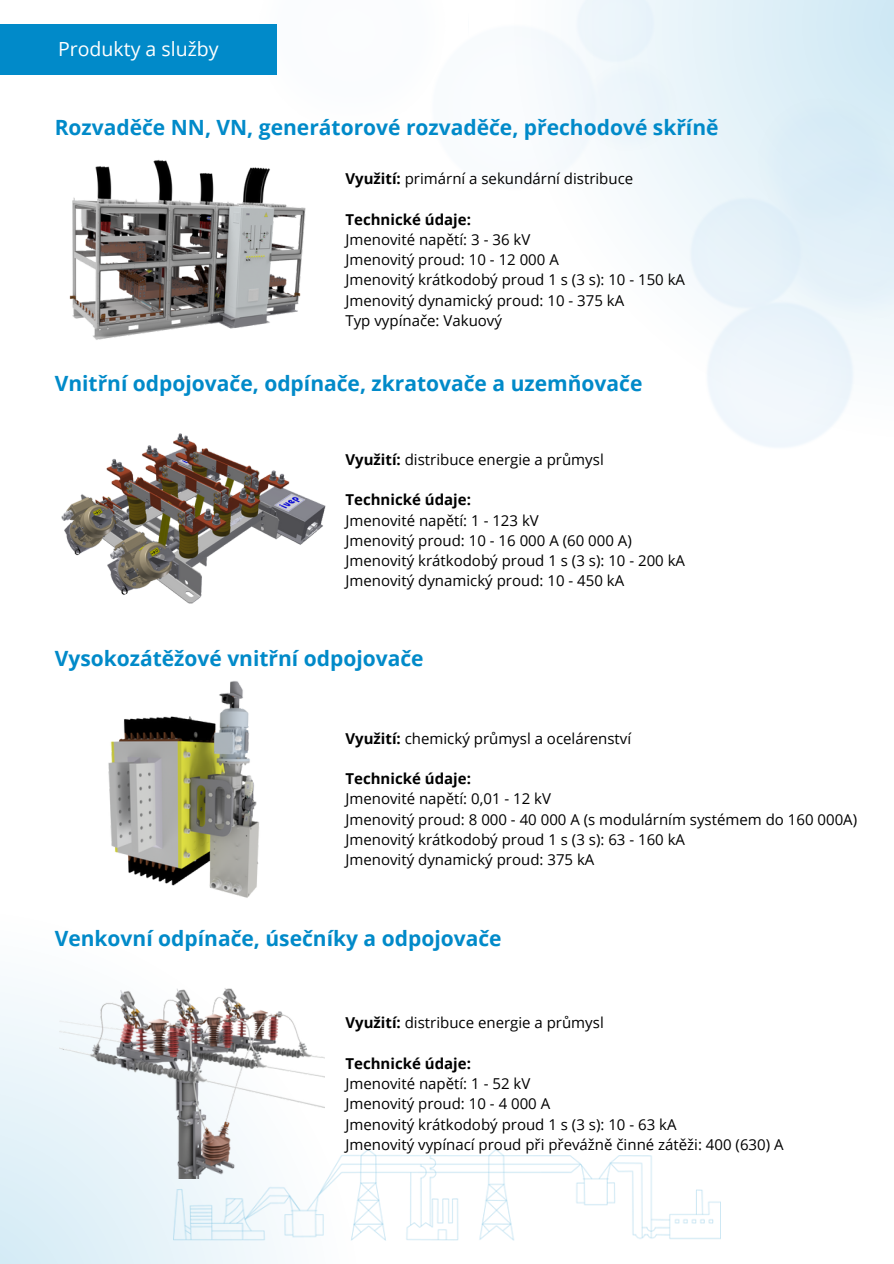
<style>
.page{position:relative;width:894px;height:1264px;background:#fff}
.page>*{position:absolute;margin:0;border:0;box-sizing:border-box;transform-origin:0 0}
.t1{font:700 21px "Open Sans";color:#018ac9}
.t2{font:19.5px "Open Sans";color:#fff}
.t3{font:15px "Open Sans";color:#000}
.t4{font:700 15px "Open Sans";color:#000}
.s1{font-weight:700}
</style>
<div class="page">
<img style="left:203px;top:0;width:690px;height:448px">
<svg style="left:0;top:992px;width:386px;height:271px"></svg>
<img style="left:69px;top:147px;width:255px;height:217px">
<img style="left:59px;top:988px;width:265px;height:190px">
<div style="left:0;top:25px;width:277px;height:50px;background:#018ac9"></div>
<img style="left:108px;top:681px;width:151px;height:217px">
<img style="left:61px;top:426px;width:276px;height:178px">
<img style="left:173px;top:1149px;width:547px;height:91px">
<p class="t2" style="left:58px;top:35px;width:162px">Produkty a služby</p>
<p class="t1" style="left:55px;top:112px;width:665px">Rozvaděče NN, VN, generátorové rozvaděče, přechodové skříně</p>
<p class="t3" style="left:345px;top:168px;width:289px"><span class="s1">Využití:</span> primární a sekundární distribuce</p>
<p class="t4" style="left:345px;top:209px;width:127px">Technické údaje:</p>
<p class="t3" style="left:345px;top:229px;width:186px">Jmenovité napětí: 3 - 36 kV</p>
<p class="t3" style="left:345px;top:249px;width:215px">Jmenovitý proud: 10 - 12 000 A</p>
<p class="t3" style="left:345px;top:269px;width:341px">Jmenovitý krátkodobý proud 1 s (3 s): 10 - 150 kA</p>
<p class="t3" style="left:345px;top:290px;width:280px">Jmenovitý dynamický proud: 10 - 375 kA</p>
<p class="t3" style="left:345px;top:310px;width:158px">Typ vypínače: Vakuový</p>
<p class="t1" style="left:55px;top:368px;width:589px">Vnitřní odpojovače, odpínače, zkratovače a uzemňovače</p>
<p class="t3" style="left:345px;top:449px;width:260px"><span class="s1">Využití:</span> distribuce energie a průmysl</p>
<p class="t4" style="left:345px;top:489px;width:127px">Technické údaje:</p>
<h3 class="t3" style="left:345px;top:509px;width:195px">Jmenovité napětí: 1 - 123 kV</h3>
<h2 class="t3" style="left:345px;top:530px;width:288px">Jmenovitý proud: 10 - 16 000 A (60 000 A)</h2>
<p class="t3" style="left:345px;top:550px;width:341px">Jmenovitý krátkodobý proud 1 s (3 s): 10 - 200 kA</p>
<h2 class="t3" style="left:345px;top:570px;width:280px">Jmenovitý dynamický proud: 10 - 450 kA</h2>
<p class="t1" style="left:55px;top:643px;width:370px">Vysokozátěžové vnitřní odpojovače</p>
<p class="t3" style="left:345px;top:727px;width:287px"><span class="s1">Využití:</span> chemický průmysl a ocelárenství</p>
<p class="t4" style="left:345px;top:768px;width:127px">Technické údaje:</p>
<p class="t3" style="left:345px;top:788px;width:207px">Jmenovité napětí: 0,01 - 12 kV</p>
<h1 class="t3" style="left:345px;top:808px;width:513px">Jmenovitý proud: 8 000 - 40 000 A (s modulárním systémem do 160 000A)</h1>
<p class="t3" style="left:345px;top:828px;width:341px">Jmenovitý krátkodobý proud 1 s (3 s): 63 - 160 kA</p>
<h1 class="t3" style="left:345px;top:849px;width:250px">Jmenovitý dynamický proud: 375 kA</h1>
<p class="t1" style="left:55px;top:923px;width:448px">Venkovní odpínače, úsečníky a odpojovače</p>
<p class="t3" style="left:345px;top:1012px;width:260px"><span class="s1">Využití:</span> distribuce energie a průmysl</p>
<h2 class="t4" style="left:345px;top:1052px;width:127px">Technické údaje:</h2>
<p class="t3" style="left:345px;top:1073px;width:186px">Jmenovité napětí: 1 - 52 kV</p>
<p class="t3" style="left:345px;top:1093px;width:206px">Jmenovitý proud: 10 - 4 000 A</p>
<p class="t3" style="left:345px;top:1113px;width:332px">Jmenovitý krátkodobý proud 1 s (3 s): 10 - 63 kA</p>
<p class="t3" style="left:345px;top:1133px;width:439px">Jmenovitý vypínací proud při převážně činné zátěži: 400 (630) A</p>
</div>
